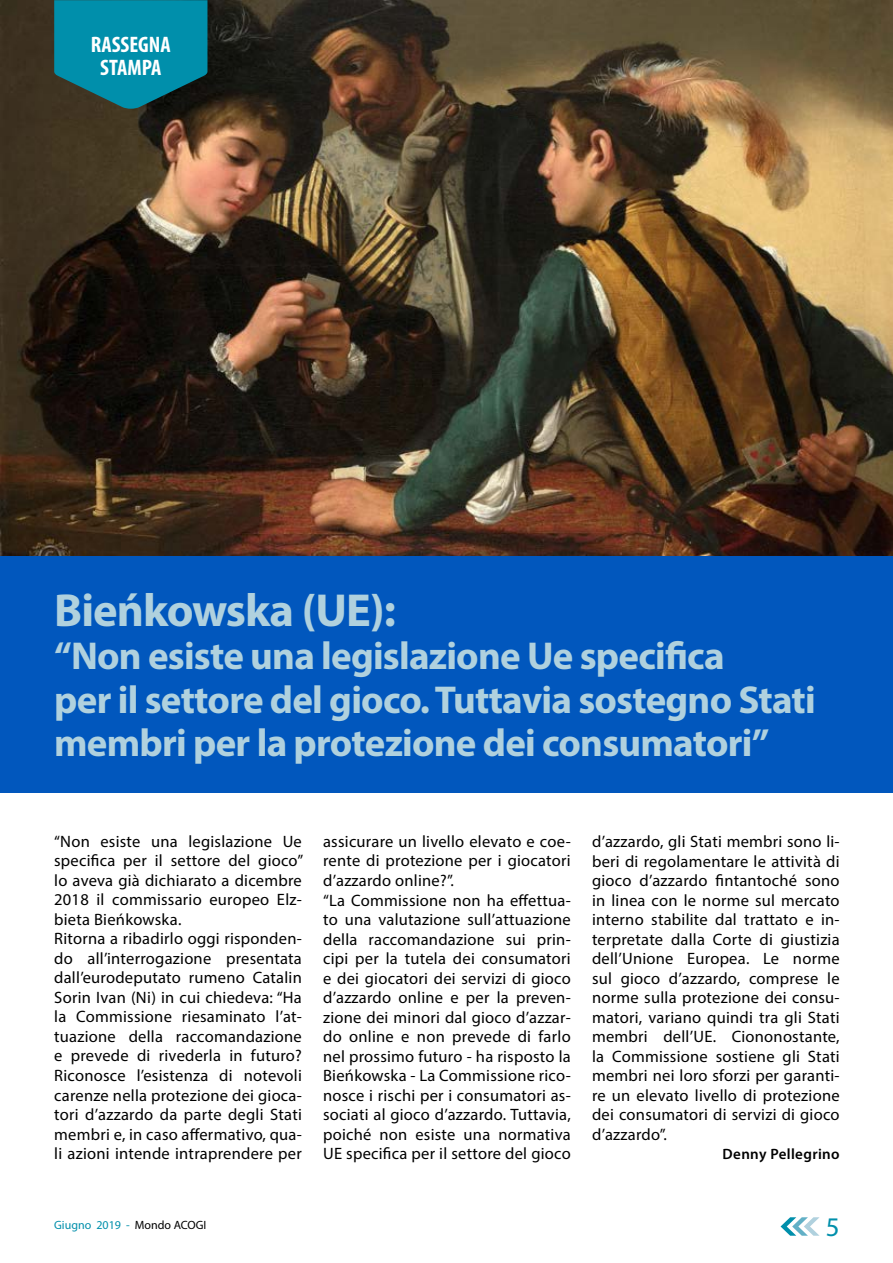
<style>
.page{position:relative;width:893px;height:1263px;background:#fff}
.page>*{position:absolute;margin:0;border:0;box-sizing:border-box;transform-origin:0 0}
.t1{font:700 46.5px "Myriad Pro";letter-spacing:-.02em;color:#b0d1de}
.t2{font:700 39px/43.5px "Myriad Pro";letter-spacing:-.02em;color:#b0d1de}
.t3{font:27px "Myriad Pro";color:#008fab}
.t4{font:700 condensed 22.5px/22.5px "Myriad Pro";color:#fff;text-align:center}
.t5{font:16.5px/19.5px "Myriad Pro";letter-spacing:.015em;color:#000}
.t6{font:600 15px "Myriad Pro";letter-spacing:.025em;color:#000}
.t7{font:12px "Myriad Pro";color:#008fab}
.s1{color:#000}
</style>
<div class="page">
<img style="left:0;top:0;width:893px;height:556px">
<div style="left:0;top:556px;width:893px;height:237px;background:#0157bd"></div>
<svg style="left:54px;top:0;width:153px;height:109px;background:#067e94"></svg>
<svg style="left:780px;top:1217px;width:39px;height:19px"></svg>
<h3 class="t4" style="left:91px;top:33px;width:82px">RASSEGNA<br>STAMPA</h3>
<h1 class="t1" style="left:54px;top:580px;width:343px">Bieńkowska (UE):</h1>
<h2 class="t2" style="left:54px;top:633px;width:763px">“Non esiste una legislazione Ue specifica<br>per il settore del gioco. Tuttavia sostegno Stati membri per la protezione dei consumatori”</h2>
<p class="t5" style="left:54px;top:831px;width:251px">“Non esiste una legislazione Ue specifica per il settore del gioco” lo aveva già dichiarato a dicembre 2018 il commissario europeo Elz&shy;bieta Bieńkowska.<br>Ritorna a ribadirlo oggi risponden&shy;do all’interrogazione presentata dall’eurodeputato rumeno Catalin Sorin Ivan (Ni) in cui chiedeva: “Ha la Commissione riesaminato l’at&shy;tuazione della raccomandazione e prevede di rivederla in futuro?<br>Riconosce l’esistenza di notevoli carenze nella protezione dei gioca&shy;tori d’azzardo da parte degli Stati membri e, in caso affermativo, qua&shy;li azioni intende intraprendere per</p>
<p class="t5" style="left:323px;top:831px;width:249px">assicurare un livello elevato e coe&shy;rente di protezione per i giocatori d’azzardo online?”.<br>“La Commissione non ha effettua&shy;to una valutazione sull’attuazione della raccomandazione sui prin&shy;cipi per la tutela dei consumatori e dei giocatori dei servizi di gioco d’azzardo online e per la preven&shy;zione dei minori dal gioco d’azzar&shy;do online e non prevede di farlo nel prossimo futuro - ha risposto la Bieńkowska - La Commissione rico&shy;nosce i rischi per i consumatori as&shy;sociati al gioco d’azzardo. Tuttavia, poiché non esiste una normativa UE specifica per il settore del gioco</p>
<p class="t5" style="left:592px;top:831px;width:249px;text-align:justify">d’azzardo, gli Stati membri sono li&shy;beri di regolamentare le attività di gioco d’azzardo fintantoché sono in linea con le norme sul mercato interno stabilite dal trattato e in&shy;terpretate dalla Corte di giustizia dell’Unione Europea. Le norme sul gioco d’azzardo, comprese le norme sulla protezione dei consu&shy;matori, variano quindi tra gli Stati membri dell’UE. Ciononostante, la Commissione sostiene gli Stati membri nei loro sforzi per garanti&shy;re un elevato livello di protezione dei consumatori di servizi di gioco d’azzardo”.</p>
<p class="t6" style="left:723px;top:1144px;width:119px">Denny Pellegrino</p>
<p class="t7" style="left:54px;top:1218px;width:154px">Giugno 2019 - <span class="s1">Mondo ACOGI</span></p>
<h3 class="t3" style="left:826px;top:1210px;width:15px">5</h3>
</div>
